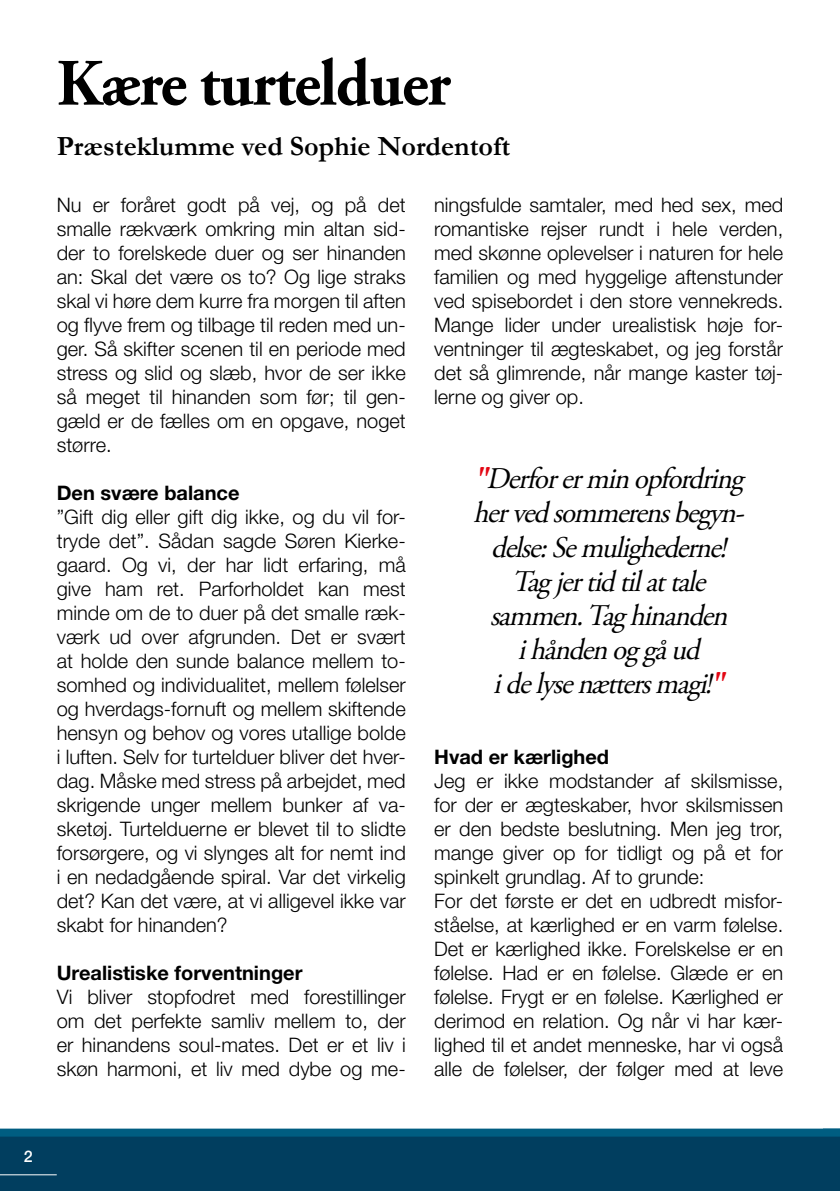
<style>
.page{position:relative;width:840px;height:1191px;background:#fff}
.page>*{position:absolute;margin:0;border:0;box-sizing:border-box;transform-origin:0 0}
.t1{font:700 66px "Adobe Garamond Pro";letter-spacing:-.02em;color:#000;scale:.96 1}
.t2{font:italic 30px/34px "Adobe Garamond Pro";color:#000;text-align:center;scale:.96 1}
.t3{font:700 28px "Garamond";color:#000}
.t4{font:300 20px/24px "Helvetica Neue LT Std";color:#000;text-align:justify}
.t5{font:700 20px "Helvetica Neue LT Std";color:#000}
.t6{font:500 16px "Helvetica Neue LT Std";color:#fff}
.s1{font-weight:700;color:#e30613}
</style>
<div class="page">
<div style="left:0;top:1134px;width:839px;height:57px;background:#013e5f"></div>
<hr style="left:0;top:1174px;width:57px;height:1px;background:#fff">
<div style="left:0;top:1128px;width:839px;height:8px;background:#005d81"></div>
<h1 class="t1" style="left:57px;top:45px;width:411px">Kære turtelduer</h1>
<h3 class="t3" style="left:57px;top:129px;width:455px">Præsteklumme ved Sophie Nordentoft</h3>
<p class="t4" style="left:57px;top:192px;width:350px">Nu er foråret godt på vej, og på det smalle rækværk omkring min altan sid&shy;der to forelskede duer og ser hinanden an: Skal det være os to? Og lige straks skal vi høre dem kurre fra morgen til aften og flyve frem og tilbage til reden med un&shy;ger. Så skifter scenen til en periode med stress og slid og slæb, hvor de ser ikke så meget til hinanden som før; til gen&shy;gæld er de fælles om en opgave, noget større.</p>
<p class="t5" style="left:57px;top:481px;width:184px">Den svære balance</p>
<p class="t4" style="left:57px;top:504px;width:350px">”Gift dig eller gift dig ikke, og du vil for&shy;tryde det”. Sådan sagde Søren Kierke&shy;gaard. Og vi, der har lidt erfaring, må give ham ret. Parforholdet kan mest minde om de to duer på det smalle ræk&shy;værk ud over afgrunden. Det er svært at holde den sunde balance mellem to&shy;somhed og individualitet, mellem følelser og hverdags-fornuft og mellem skiftende hensyn og behov og vores utallige bolde i luften. Selv for turtelduer bliver det hver&shy;dag. Måske med stress på arbejdet, med skrigende unger mellem bunker af va&shy;sketøj. Turtelduerne er blevet til to slidte forsørgere, og vi slynges alt for nemt ind i en nedadgående spiral. Var det virkelig det? Kan det være, at vi alligevel ikke var skabt for hinanden?</p>
<p class="t5" style="left:57px;top:961px;width:247px">Urealistiske forventninger</p>
<p class="t4" style="left:57px;top:984px;width:350px">Vi bliver stopfodret med forestillinger om det perfekte samliv mellem to, der er hinandens soul-mates. Det er et liv i skøn harmoni, et liv med dybe og me-</p>
<p class="t4" style="left:434px;top:192px;width:350px">ningsfulde samtaler, med hed sex, med romantiske rejser rundt i hele verden, med skønne oplevelser i naturen for hele familien og med hyggelige aftenstunder ved spisebordet i den store vennekreds.<br>Mange lider under urealistisk høje for&shy;ventninger til ægteskabet, og jeg forstår det så glimrende, når mange kaster tøj&shy;lerne og giver op.</p>
<h2 class="t2" style="left:473px;top:463px;width:291px"><span class="s1">"</span>Derforerminopfordring hervedsommerensbegyn&shy;delse:Semulighederne!<br>Tagj ertidtilattale sammen.Taghinanden ihåndenoggåud idelysenættersmagi!<span class="s1">"</span></h2>
<p class="t5" style="left:434px;top:745px;width:176px">Hvad er kærlighed</p>
<p class="t4" style="left:434px;top:768px;width:350px;text-align:left">Jeg er ikke modstander af skilsmisse, for der er ægteskaber, hvor skilsmissen er den bedste beslutning. Men jeg tror, mange giver op for tidligt og på et for spinkelt grundlag. Af to grunde:<br>For det første er det en udbredt misfor&shy;ståelse, at kærlighed er en varm følelse.<br>Det er kærlighed ikke. Forelskelse er en følelse. Had er en følelse. Glæde er en følelse. Frygt er en følelse. Kærlighed er derimod en relation. Og når vi har kær&shy;lighed til et andet menneske, har vi også alle de følelser, der følger med at leve</p>
<p class="t6" style="left:24px;top:1147px;width:10px">2</p>
</div>
